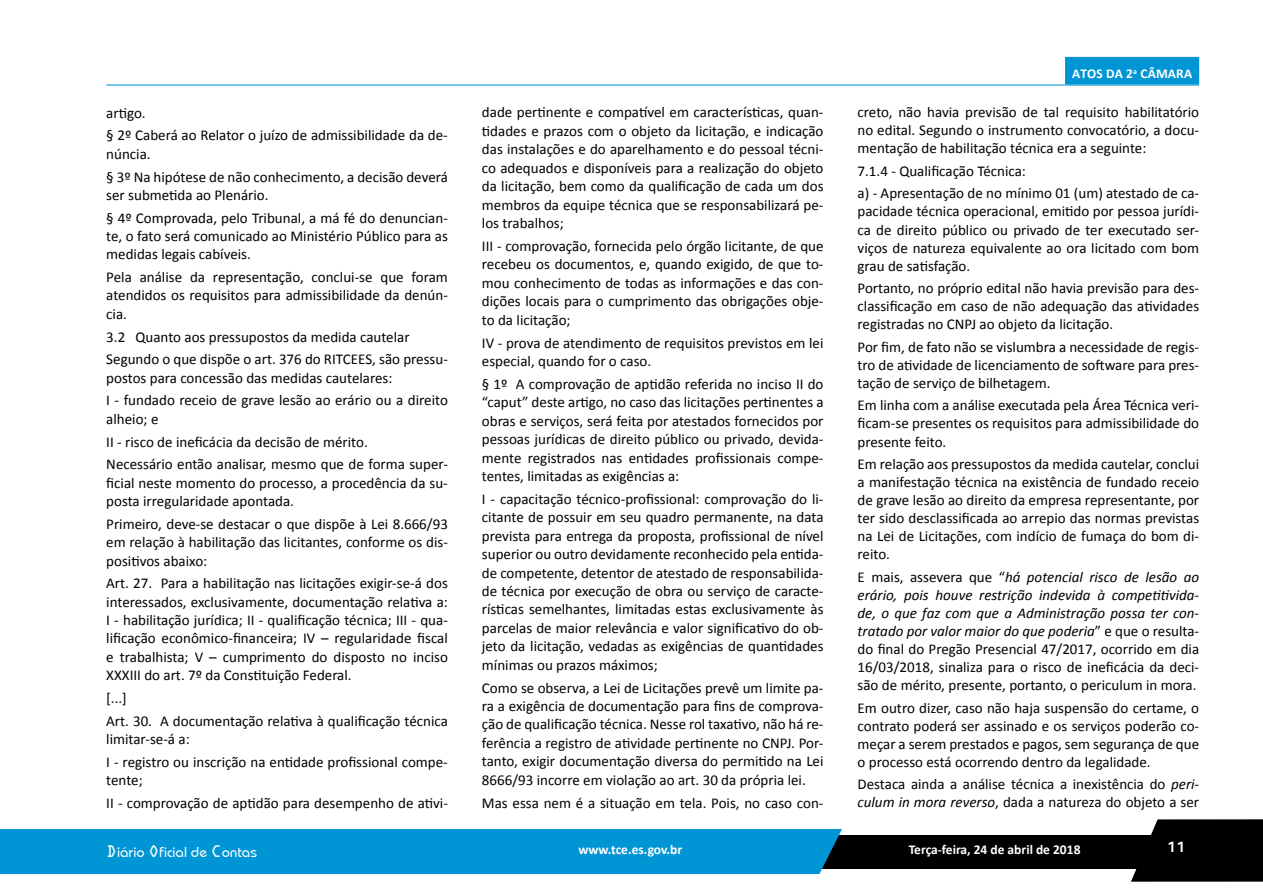
<style>
.page{position:relative;width:1263px;height:893px;background:#fff}
.page>*{position:absolute;margin:0;border:0;box-sizing:border-box;transform-origin:0 0}
.t1{font:15px/18.5px "Calibri";color:#000;text-align:justify}
.t2{font:500 15px "Bauhaus Itc TEE";color:#fff}
.t3{font:700 15px "Univers";color:#fff}
.t4{font:700 13.5px "Calibri";color:#fff}
.s1{font-family:"OCRA Std";font-weight:400}
.s2{font-style:italic}
</style>
<div class="page">
<svg style="left:1131px;top:819px;width:132px;height:63px;background:#1f1f1f"></svg>
<div style="left:804px;top:835px;width:459px;height:33px;background:#000"></div>
<div style="left:0;top:829px;width:842px;height:45px;background:#0095d4"></div>
<div style="left:1065px;top:57px;width:134px;height:28px;background:#0095d4"></div>
<hr style="left:106px;top:85px;width:1093px;height:1px;background:#0095d4">
<p class="t1" style="left:106px;top:101px;width:343px;line-height:22.8px">artigo.<br>§ 2º Caberá ao Relator o juízo de admissibilidade da de-</p>
<p class="t1" style="left:106px;top:142px;width:343px;line-height:22.8px">núncia.<br>§ 3º Na hipótese de não conhecimento, a decisão deverá</p>
<p class="t1" style="left:106px;top:183px;width:343px;line-height:22.8px">ser submetida ao Plenário.<br>§ 4º Comprovada, pelo Tribunal, a má fé do denuncian-</p>
<p class="t1" style="left:106px;top:227px;width:343px">te, o fato será comunicado ao Ministério Público para as medidas legais cabíveis.</p>
<p class="t1" style="left:106px;top:268px;width:343px">Pela análise da representação, conclui-se que foram atendidos os requisitos para admissibilidade da denún&shy;cia.</p>
<p class="t1" style="left:106px;top:325px;width:343px;line-height:22.8px">3.2 Quanto aos pressupostos da medida cautelar<br>Segundo o que dispõe o art. 376 do RITCEES, são pressu-</p>
<p class="t1" style="left:106px;top:366px;width:343px;line-height:22.8px">postos para concessão das medidas cautelares:<br>I - fundado receio de grave lesão ao erário ou a direito</p>
<p class="t1" style="left:106px;top:407px;width:343px;line-height:22.8px;text-align:left">alheio; e<br>II - risco de ineficácia da decisão de mérito.<br>Necessário então analisar, mesmo que de forma super-</p>
<p class="t1" style="left:106px;top:474px;width:343px">ficial neste momento do processo, a procedência da su&shy;posta irregularidade apontada.</p>
<p class="t1" style="left:106px;top:515px;width:343px">Primeiro, deve-se destacar o que dispõe à Lei 8.666/93 em relação à habilitação das licitantes, conforme os dis&shy;positivos abaixo:</p>
<p class="t1" style="left:106px;top:574px;width:343px">Art. 27. Para a habilitação nas licitações exigir-se-á dos interessados, exclusivamente, documentação relativa a:<br>I - habilitação jurídica; II - qualificação técnica; III - qua&shy;lificação econômico-financeira; IV – regularidade fiscal e trabalhista; V – cumprimento do disposto no inciso XXXIII do art. 7º da Constituição Federal.</p>
<p class="t1" style="left:106px;top:686px;width:343px;line-height:22.8px">[...]<br>Art. 30. A documentação relativa à qualificação técnica</p>
<p class="t1" style="left:106px;top:727px;width:343px;line-height:22.8px">limitar-se-á a:<br>I - registro ou inscrição na entidade profissional compe-</p>
<p class="t1" style="left:106px;top:769px;width:343px;line-height:22.8px">tente;<br>II - comprovação de aptidão para desempenho de ativi-</p>
<p class="t1" style="left:482px;top:103px;width:343px">dade pertinente e compatível em características, quan&shy;tidades e prazos com o objeto da licitação, e indicação das instalações e do aparelhamento e do pessoal técni&shy;co adequados e disponíveis para a realização do objeto da licitação, bem como da qualificação de cada um dos membros da equipe técnica que se responsabilizará pe&shy;los trabalhos;</p>
<p class="t1" style="left:482px;top:237px;width:343px">III - comprovação, fornecida pelo órgão licitante, de que recebeu os documentos, e, quando exigido, de que to&shy;mou conhecimento de todas as informações e das con&shy;dições locais para o cumprimento das obrigações obje&shy;to da licitação;</p>
<p class="t1" style="left:482px;top:333px;width:343px">IV - prova de atendimento de requisitos previstos em lei especial, quando for o caso.</p>
<p class="t1" style="left:482px;top:375px;width:343px">§ 1º A comprovação de aptidão referida no inciso II do “caput” deste artigo, no caso das licitações pertinentes a obras e serviços, será feita por atestados fornecidos por pessoas jurídicas de direito público ou privado, devida&shy;mente registrados nas entidades profissionais compe&shy;tentes, limitadas as exigências a:</p>
<p class="t1" style="left:482px;top:490px;width:343px">I - capacitação técnico-profissional: comprovação do li&shy;citante de possuir em seu quadro permanente, na data prevista para entrega da proposta, profissional de nível superior ou outro devidamente reconhecido pela entida&shy;de competente, detentor de atestado de responsabilida&shy;de técnica por execução de obra ou serviço de caracte&shy;rísticas semelhantes, limitadas estas exclusivamente às parcelas de maior relevância e valor significativo do ob&shy;jeto da licitação, vedadas as exigências de quantidades mínimas ou prazos máximos;</p>
<p class="t1" style="left:482px;top:678px;width:343px">Como se observa, a Lei de Licitações prevê um limite pa&shy;ra a exigência de documentação para fins de comprova&shy;ção de qualificação técnica. Nesse rol taxativo, não há re&shy;ferência a registro de atividade pertinente no CNPJ. Por&shy;tanto, exigir documentação diversa do permitido na Lei 8666/93 incorre em violação ao art. 30 da própria lei.</p>
<p class="t1" style="left:482px;top:793px;width:343px">Mas essa nem é a situação em tela. Pois, no caso con-</p>
<p class="t2" style="left:106px;top:843px;width:152px"><span class="s1">D</span>iário <span class="s1">O</span>ficial de <span class="s1">C</span>ontas</p>
<p class="t4" style="left:578px;top:840px;width:105px">www.tce.es.gov.br</p>
<p class="t4" style="left:1072px;top:65px;width:122px">ATOS DA 2<sup>a</sup> CÂMARA</p>
<p class="t1" style="left:857px;top:103px;width:343px;line-height:18px">creto, não havia previsão de tal requisito habilitatório no edital. Segundo o instrumento convocatório, a docu&shy;mentação de habilitação técnica era a seguinte:</p>
<p class="t1" style="left:857px;top:160px;width:343px;line-height:22.5px">7.1.4 - Qualificação Técnica:<br>a) - Apresentação de no mínimo 01 (um) atestado de ca-</p>
<p class="t1" style="left:857px;top:203px;width:343px;line-height:18px">pacidade técnica operacional, emitido por pessoa jurídi&shy;ca de direito público ou privado de ter executado ser&shy;viços de natureza equivalente ao ora licitado com bom grau de satisfação.</p>
<p class="t1" style="left:857px;top:279px;width:343px;line-height:18px">Portanto, no próprio edital não havia previsão para des&shy;classificação em caso de não adequação das atividades registradas no CNPJ ao objeto da licitação.</p>
<p class="t1" style="left:857px;top:338px;width:343px;line-height:18px">Por fim, de fato não se vislumbra a necessidade de regis&shy;tro de atividade de licenciamento de software para pres&shy;tação de serviço de bilhetagem.</p>
<p class="t1" style="left:857px;top:396px;width:343px;line-height:18px">Em linha com a análise executada pela Área Técnica veri&shy;ficam-se presentes os requisitos para admissibilidade do presente feito.</p>
<p class="t1" style="left:857px;top:455px;width:343px;line-height:18px">Em relação aos pressupostos da medida cautelar, conclui a manifestação técnica na existência de fundado receio de grave lesão ao direito da empresa representante, por ter sido desclassificada ao arrepio das normas previstas na Lei de Licitações, com indício de fumaça do bom di&shy;reito.</p>
<p class="t1" style="left:857px;top:568px;width:343px;line-height:18px">E mais, assevera que “<span class="s2">há potencial risco de lesão ao erário, pois houve restrição indevida à competitivida&shy;de, o que faz com que a Administração possa ter con&shy;tratado por valor maior do que poderia</span>” e que o resulta&shy;do final do Pregão Presencial 47/2017, ocorrido em dia 16/03/2018, sinaliza para o risco de ineficácia da deci&shy;são de mérito, presente, portanto, o periculum in mora.</p>
<p class="t1" style="left:857px;top:699px;width:343px;line-height:18px">Em outro dizer, caso não haja suspensão do certame, o contrato poderá ser assinado e os serviços poderão co&shy;meçar a serem prestados e pagos, sem segurança de que o processo está ocorrendo dentro da legalidade.</p>
<p class="t1" style="left:857px;top:775px;width:343px;line-height:18px">Destaca ainda a análise técnica a inexistência do <span class="s2">peri&shy;culum in mora reverso</span>, dada a natureza do objeto a ser</p>
<p class="t4" style="left:909px;top:840px;width:173px">Terça-feira, 24 de abril de 2018</p>
<p class="t3" style="left:1167px;top:837px;width:20px">11</p>
</div>
